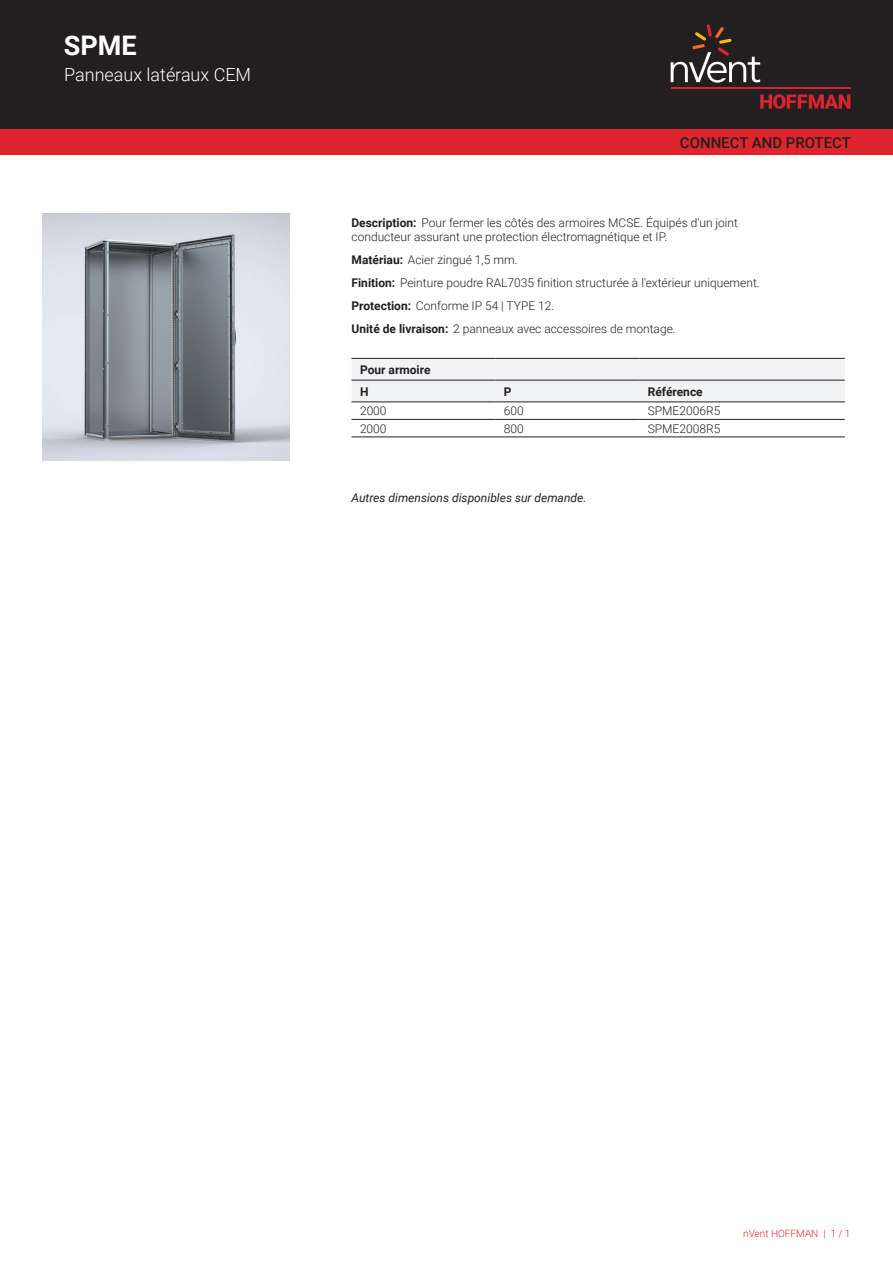
<style>
.page{position:relative;width:893px;height:1263px;background:#fff}
.page>*{position:absolute;margin:0;border:0;box-sizing:border-box;transform-origin:0 0}
.t1{font:700 27px "Roboto";color:#fff}
.t2{font:300 18px "Roboto";color:#fff}
.t3{font:500 15px "Roboto";color:#231f20}
.t4{font:300 12px/23px "Roboto";color:#231f20}
.t5{font:italic 12px "Roboto";color:#231f20}
.t6{font:700 12px/21.8px "Roboto";color:#231f20}
.t7{font:300 10.05px "Roboto";color:#de252e}
.s1{font-weight:700}
</style>
<div class="page">
<div style="left:0;top:0;width:893px;height:129px;background:#231f20"></div>
<svg style="left:760px;top:94px;width:90px;height:15px"></svg>
<hr style="left:671px;top:88px;width:179px;height:1px;background:#db2230">
<svg style="left:671px;top:24px;width:89px;height:59px"></svg>
<div style="left:0;top:129px;width:893px;height:26px;background:#de252e"></div>
<div style="left:351px;top:359px;width:494px;height:43px;background:#f2f3f4"></div>
<hr style="left:351px;top:358px;width:144px;height:1px;background:#231f20">
<hr style="left:495px;top:358px;width:144px;height:1px;background:#231f20">
<hr style="left:639px;top:358px;width:206px;height:1px;background:#231f20">
<hr style="left:351px;top:419px;width:144px;height:1px;background:#231f20">
<hr style="left:495px;top:419px;width:144px;height:1px;background:#231f20">
<hr style="left:639px;top:419px;width:206px;height:1px;background:#231f20">
<hr style="left:351px;top:437px;width:144px;height:1px;background:#231f20">
<hr style="left:495px;top:437px;width:144px;height:1px;background:#231f20">
<hr style="left:639px;top:437px;width:206px;height:1px;background:#231f20">
<hr style="left:351px;top:380px;width:144px;height:1px;background:#231f20">
<hr style="left:495px;top:380px;width:144px;height:1px;background:#231f20">
<hr style="left:639px;top:380px;width:206px;height:1px;background:#231f20">
<hr style="left:351px;top:402px;width:144px;height:1px;background:#231f20">
<hr style="left:495px;top:402px;width:144px;height:1px;background:#231f20">
<hr style="left:639px;top:402px;width:206px;height:1px;background:#231f20">
<img style="left:43px;top:213px;width:246px;height:247px">
<h1 class="t1" style="left:64px;top:27px;width:74px">SPME</h1>
<h2 class="t2" style="left:64px;top:62px;width:188px">Panneaux latéraux CEM</h2>
<p class="t3" style="left:680px;top:132px;width:173px">CONNECT AND PROTECT</p>
<p class="t4" style="left:351px;top:215px;width:388px;line-height:14.4px"><span class="s1">Description:</span> Pour fermer les côtés des armoires MCSE. Équipés d'un joint conducteur assurant une protection électromagnétique et IP.</p>
<p class="t4" style="left:351px;top:248px;width:410px"><span class="s1">Matériau:</span> Acier zingué 1,5 mm.<br><span class="s1">Finition:</span> Peinture poudre RAL7035 finition structurée à l'extérieur uniquement.<br><span class="s1">Protection:</span> Conforme IP 54 | TYPE 12.<br><span class="s1">Unité de livraison:</span> 2 panneaux avec accessoires de montage.</p>
<p class="t6" style="left:360px;top:358px;width:72px">Pour armoire<br>H</p>
<p class="t6" style="left:504px;top:380px;width:9px">P</p>
<p class="t6" style="left:648px;top:380px;width:57px">Référence</p>
<p class="t4" style="left:360px;top:399px;width:28px">2000</p>
<p class="t4" style="left:504px;top:399px;width:21px">600</p>
<p class="t4" style="left:648px;top:399px;width:74px">SPME2006R5</p>
<p class="t4" style="left:360px;top:416px;width:28px">2000</p>
<p class="t4" style="left:504px;top:416px;width:21px">800</p>
<p class="t4" style="left:648px;top:416px;width:74px">SPME2008R5</p>
<p class="t5" style="left:351px;top:489px;width:236px">Autres dimensions disponibles sur demande.</p>
<p class="t7" style="left:743px;top:1226px;width:109px">nVent HOFFMAN | 1 / 1</p>
</div>
